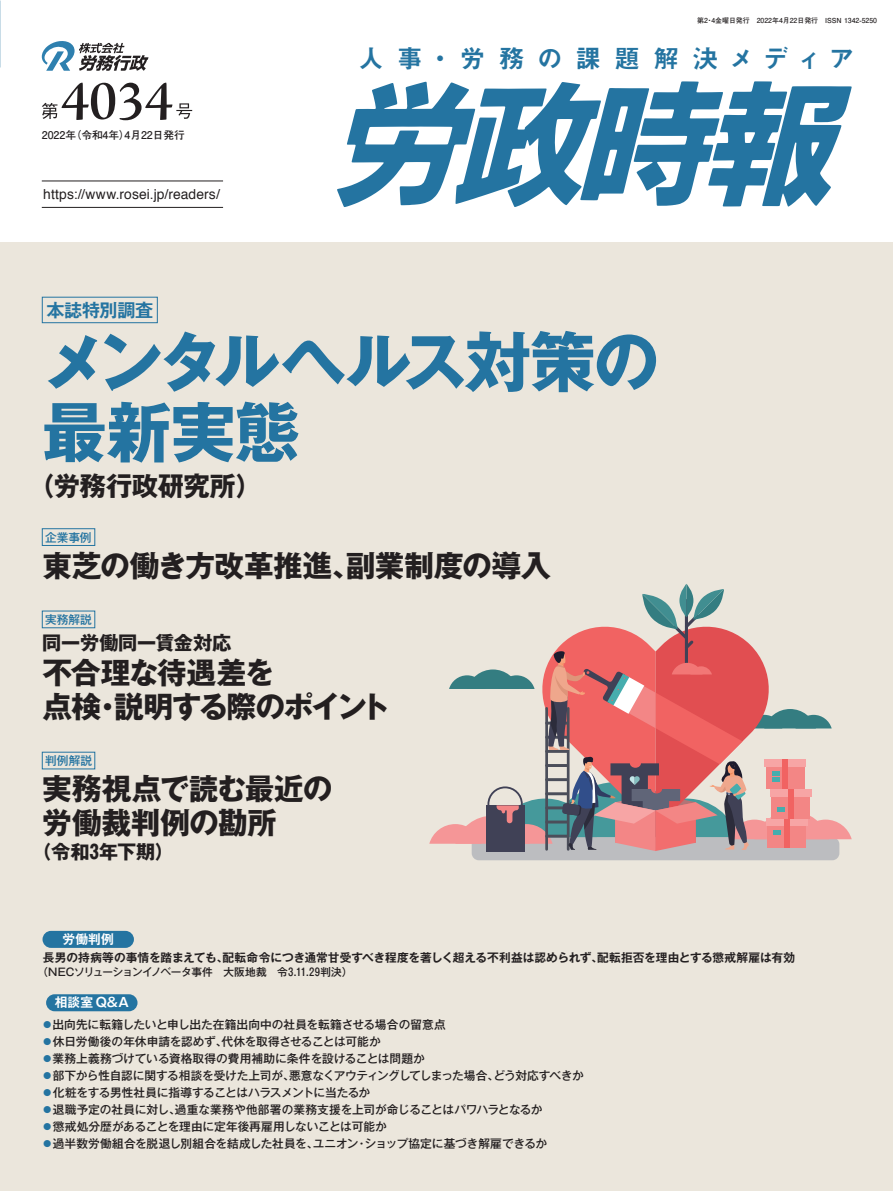
<style>
.page{position:relative;width:893px;height:1191px;background:#fff}
.page>*{position:absolute;margin:0;border:0;box-sizing:border-box;transform-origin:0 0}
.t1{font:700 65.85px/70.2px "Gothic MB101 Pro";letter-spacing:-.035em;color:#2474a1}
.t2{font:57.45px "Adobe Jenson Pro Semibold Subh";color:#231f20}
.t3{font:700 29.7px/34px "Gothic MB101 Pro";letter-spacing:-.025em;color:#231f20}
.t4{font:700 29.7px/34px "Gothic MB101 Pro";letter-spacing:-.05em;color:#231f20}
.t5{font:700 26.4px "Gothic MB101 Pro";letter-spacing:-.015em;color:#231f20}
.t6{font:25.5px "Midashi Go Pro MB31";letter-spacing:.5em;color:#2474a1}
.t7{font:700 19.2px "Gothic MB101 Pro";letter-spacing:-.01em;color:#231f20}
.t8{font:700 18px "Gothic MB101 Pr 6 De";letter-spacing:-.015em;color:#2474a1}
.t9{font:13.8px "Helvetica";letter-spacing:.01em;color:#231f20}
.t10{font:700 12.75px "Gothic MB101 Pr 6 N De";letter-spacing:.005em;color:#fff}
.t11{font:500 11.7px "Gothic MB101 Pro";letter-spacing:-.01em;color:#231f20}
.t12{font:700 11.7px "Gothic MB101 Pro De";letter-spacing:-.005em;color:#231f20}
.t13{font:500 11.7px "Gothic MB101 Pro";letter-spacing:-.03em;color:#231f20}
.t14{font:500 11.7px "Gothic MB101 Pro";color:#2474a1}
.t15{font:500 10.65px "Gothic MB101 Pro";letter-spacing:-.025em;color:#231f20}
.t16{font:700 10.65px "Futo Go B101 Pro";color:#231f20}
.t17{font:700 6.9px "Futo Go B101 Pro";color:#231f20}
.s1{color:#2474a1}
</style>
<div class="page">
<div style="left:0;top:242px;width:893px;height:949px;background:#ebe6dc"></div>
<div style="left:472px;top:837px;width:367px;height:23px;background:#bcbdc0;border-radius:7px"></div>
<div style="left:487px;top:805px;width:38px;height:47px;background:#404156"></div>
<svg style="left:429px;top:584px;width:423px;height:267px"></svg>
<svg style="left:42px;top:41px;width:106px;height:30px"></svg>
<div style="left:43px;top:931px;width:91px;height:17px;background:#2474a1;border-radius:9px"></div>
<div style="left:46px;top:994px;width:92px;height:17px;background:#2474a1;border-radius:9px"></div>
<div style="left:42px;top:297px;width:116px;height:26px;border:1px solid #2474a1"></div>
<div style="left:42px;top:528px;width:53px;height:17px;border:1px solid #2474a1"></div>
<div style="left:42px;top:611px;width:53px;height:17px;border:1px solid #2474a1"></div>
<svg style="left:337px;top:81px;width:515px;height:126px"></svg>
<hr style="left:42px;top:181px;width:181px;height:1px;background:#231f20">
<hr style="left:42px;top:207px;width:181px;height:1px;background:#231f20">
<svg style="left:42px;top:103px;width:15px;height:16px"></svg>
<svg style="left:176px;top:103px;width:16px;height:16px"></svg>
<p class="t17" style="left:697px;top:15px;width:181px">第2・4金曜日発行　2022年4月22日発行　ISSN 1342-5250</p>
<h2 class="t2" style="left:61px;top:69px;width:113px">4034</h2>
<p class="t16" style="left:42px;top:126px;width:144px">2022年（令和4年）4月22日発行</p>
<p class="t9" style="left:43px;top:183px;width:178px">https://www.rosei.jp/readers/</p>
<h3 class="t8" style="left:46px;top:295px;width:108px">本誌特別調査</h3>
<h3 class="t6" style="left:358px;top:38px;width:498px">人事・労務の課題解決メディア</h3>
<h1 class="t1" style="left:41px;top:319px;width:619px">メンタルヘルス対策の最新実態</h1>
<h3 class="t5" style="left:28px;top:463px;width:235px">（労務行政研究所）</h3>
<p class="t14" style="left:45px;top:527px;width:48px">企業事例</p>
<h3 class="t3" style="left:42px;top:545px;width:510px">東芝の働き方改革推進、副業制度の導入</h3>
<p class="t14" style="left:45px;top:610px;width:48px">実務解説</p>
<h3 class="t7" style="left:42px;top:627px;width:190px">同一労働同一賃金対応</h3>
<h3 class="t4" style="left:42px;top:652px;width:349px">不合理な待遇差を<br>点検・説明する際のポイント</h3>
<p class="t14" style="left:45px;top:751px;width:48px">判例解説</p>
<h3 class="t3" style="left:42px;top:768px;width:292px">実務視点で読む最近の労働裁判例の勘所</h3>
<h3 class="t7" style="left:32px;top:835px;width:143px">（令和3年下期）</h3>
<p class="t10" style="left:62px;top:928px;width:53px">労働判例</p>
<p class="t12" style="left:43px;top:948px;width:754px">長男の持病等の事情を踏まえても、配転命令につき通常甘受すべき程度を著しく超える不利益は認められず、配転拒否を理由とする懲戒解雇は有効</p>
<p class="t15" style="left:38px;top:963px;width:316px">（NECソリューションイノベータ事件　大阪地裁　令3.11.29判決）</p>
<p class="t10" style="left:55px;top:992px;width:76px">相談室 Q&amp;A</p>
<p class="t11" style="left:42px;top:1014px;width:406px"><span class="s1">●</span>出向先に転籍したいと申し出た在籍出向中の社員を転籍させる場合の留意点</p>
<p class="t11" style="left:42px;top:1031px;width:341px"><span class="s1">●</span>休日労働後の年休申請を認めず、代休を取得させることは可能か</p>
<p class="t11" style="left:42px;top:1048px;width:385px"><span class="s1">●</span>業務上義務づけている資格取得の費用補助に条件を設けることは問題か</p>
<p class="t11" style="left:42px;top:1065px;width:544px"><span class="s1">●</span>部下から性自認に関する相談を受けた上司が、悪意なくアウティングしてしまった場合、どう対応すべきか</p>
<p class="t13" style="left:42px;top:1082px;width:330px"><span class="s1">●</span>化粧をする男性社員に指導することはハラスメントに当たるか</p>
<p class="t11" style="left:42px;top:1099px;width:502px"><span class="s1">●</span>退職予定の社員に対し、過重な業務や他部署の業務支援を上司が命じることはパワハラとなるか</p>
<p class="t11" style="left:42px;top:1116px;width:347px"><span class="s1">●</span>懲戒処分歴があることを理由に定年後再雇用しないことは可能か</p>
<p class="t11" style="left:42px;top:1133px;width:507px"><span class="s1">●</span>過半数労働組合を脱退し別組合を結成した社員を、ユニオン・ショップ協定に基づき解雇できるか</p>
</div>
